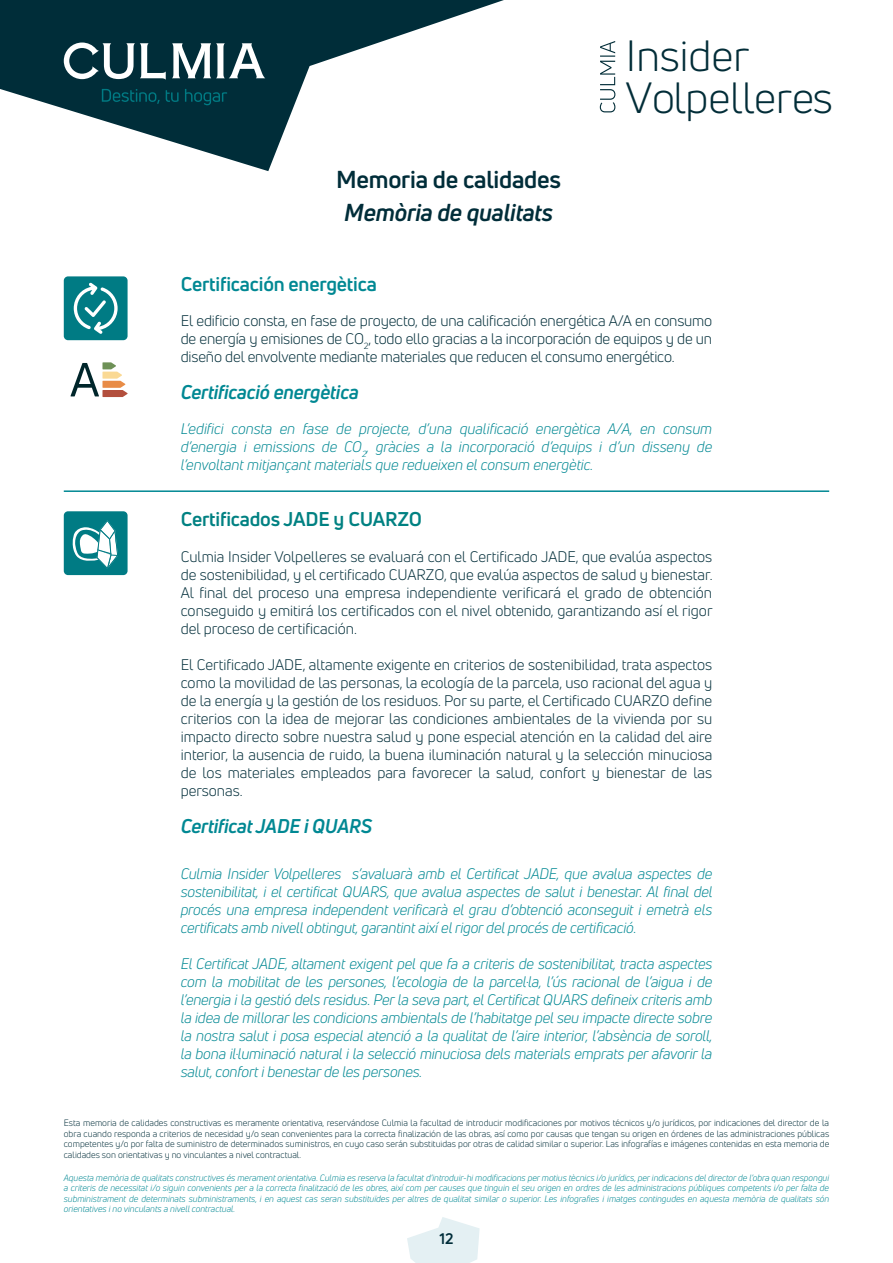
<style>
.page{position:relative;width:893px;height:1263px;background:#fff}
.page>*{position:absolute;margin:0;border:0;box-sizing:border-box;transform-origin:0 0}
.t1{font:42.75px/41.8px "Uni Neue";color:#022d38}
.t2{font:700 24px "Uni Neue";letter-spacing:-.01em;color:#002d39}
.t3{font:italic 700 24px "Uni Neue";letter-spacing:-.01em;color:#002d39}
.t4{font:italic 700 19.5px "Uni Neue";letter-spacing:-.01em;color:#008893}
.t5{font:700 19.5px "Uni Neue";letter-spacing:-.01em;color:#008893}
.t6{font:700 19.5px "Uni Neue";letter-spacing:-.01em;color:#008182}
.t7{font:15px/18px "Uni Neue";color:#002d39;text-align:justify}
.t8{font:italic 15px/18px "Uni Neue";letter-spacing:-.01em;color:#008893;text-align:justify}
.t9{font:700 15px "Uni Neue";color:#002d39}
.t10{font:italic 9px/10.5px "Uni Neue";color:#008893;text-align:justify}
.t11{font:9px/10.5px "Uni Neue";color:#002d39;text-align:justify}
</style>
<div class="page">
<svg style="left:0;top:0;width:504px;height:171px"></svg>
<svg style="left:407px;top:1217px;width:73px;height:46px"></svg>
<svg style="left:172px;top:43px;width:93px;height:35px"></svg>
<svg style="left:64px;top:43px;width:102px;height:37px"></svg>
<svg style="left:102px;top:89px;width:125px;height:16px;background:#003e49"></svg>
<svg style="left:600px;top:41px;width:15px;height:71px"></svg>
<div style="left:64px;top:276px;width:64px;height:64px;background:#007b84;border-radius:4px"></div>
<svg style="left:74px;top:283px;width:44px;height:51px"></svg>
<svg style="left:70px;top:362px;width:58px;height:35px"></svg>
<div style="left:64px;top:511px;width:64px;height:64px;background:#007b84;border-radius:4px"></div>
<svg style="left:72px;top:520px;width:46px;height:49px"></svg>
<hr style="left:64px;top:490px;width:765px;height:2px;background:#008893">
<h2 class="t2" style="left:336px;top:164px;width:226px">Memoria de calidades</h2>
<h2 class="t3" style="left:344px;top:198px;width:210px">Memòria de qualitats</h2>
<h1 class="t1" style="left:626px;top:35px;width:208px">Insider<br>Volpelleres</h1>
<h3 class="t5" style="left:181px;top:272px;width:198px">Certificación energètica</h3>
<p class="t7" style="left:181px;top:312px;width:533px">El edificio consta, en fase de proyecto, de una calificación energética A/A en consumo de energía y emisiones de CO<sub>2</sub>, todo ello gracias a la incorporación de equipos y de un diseño del envolvente mediante materiales que reducen el consumo energético.</p>
<h3 class="t4" style="left:181px;top:379px;width:180px">Certificació energètica</h3>
<p class="t8" style="left:181px;top:419px;width:533px">L’edifici consta en fase de projecte, d’una qualificació energètica A/A, en consum d’energia i emissions de CO<sub>2</sub>, gràcies a la incorporació d’equips i d’un disseny de l’envoltant mitjançant materials que redueixen el consum energètic.</p>
<h3 class="t6" style="left:181px;top:507px;width:243px">Certificados JADE y CUARZO</h3>
<p class="t7" style="left:181px;top:547px;width:533px">Culmia Insider Volpelleres se evaluará con el Certificado JADE, que evalúa aspectos de sostenibilidad, y el certificado CUARZO, que evalúa aspectos de salud y bienestar.<br>Al final del proceso una empresa independiente verificará el grado de obtención conseguido y emitirá los certificados con el nivel obtenido, garantizando así el rigor del proceso de certificación.</p>
<p class="t7" style="left:181px;top:655px;width:533px">El Certificado JADE, altamente exigente en criterios de sostenibilidad, trata aspectos como la movilidad de las personas, la ecología de la parcela, uso racional del agua y de la energía y la gestión de los residuos. Por su parte, el Certificado CUARZO define criterios con la idea de mejorar las condiciones ambientales de la vivienda por su impacto directo sobre nuestra salud y pone especial atención en la calidad del aire interior, la ausencia de ruido, la buena iluminación natural y la selección minuciosa de los materiales empleados para favorecer la salud, confort y bienestar de las personas.</p>
<h3 class="t4" style="left:181px;top:814px;width:193px">Certificat JADE i QUARS</h3>
<p class="t8" style="left:181px;top:865px;width:533px">Culmia Insider Volpelleres s’avaluarà amb el Certificat JADE, que avalua aspectes de sostenibilitat, i el certificat QUARS, que avalua aspectes de salut i benestar. Al final del procés una empresa independent verificarà el grau d’obtenció aconseguit i emetrà els certificats amb nivell obtingut, garantint així el rigor del procés de certificació.</p>
<p class="t8" style="left:181px;top:954px;width:533px">El Certificat JADE, altament exigent pel que fa a criteris de sostenibilitat, tracta aspectes com la mobilitat de les persones, l’ecologia de la parcel·la, l’ús racional de l’aigua i de l’energia i la gestió dels residus. Per la seva part, el Certificat QUARS defineix criteris amb la idea de millorar les condicions ambientals de l’habitatge pel seu impacte directe sobre la nostra salut i posa especial atenció a la qualitat de l’aire interior, l’absència de soroll, la bona il·luminació natural i la selecció minuciosa dels materials emprats per afavorir la salut, confort i benestar de les persones.</p>
<p class="t11" style="left:64px;top:1117px;width:767px">Esta memoria de calidades constructivas es meramente orientativa, reservándose Culmia la facultad de introducir modificaciones por motivos técnicos y/o jurídicos, por indicaciones del director de la obra cuando responda a criterios de necesidad y/o sean convenientes para la correcta finalización de las obras, así como por causas que tengan su origen en órdenes de las administraciones públicas competentes y/o por falta de suministro de determinados suministros, en cuyo caso serán substituidas por otras de calidad similar o superior. Las infografías e imágenes contenidas en esta memoria de calidades son orientativas y no vinculantes a nivel contractual.</p>
<p class="t10" style="left:64px;top:1172px;width:767px">Aquesta memòria de qualitats constructives és merament orientativa. Culmia es reserva la facultat d’introduir-hi modificacions per motius tècnics i/o jurídics, per indicacions del director de l’obra quan respongui a criteris de necessitat i/o siguin convenients per a la correcta finalització de les obres, així com per causes que tinguin el seu origen en ordres de les administracions públiques competents i/o per falta de subministrament de determinats subministraments, i en aquest cas seran substituïdes per altres de qualitat similar o superior. Les infografies i imatges contingudes en aquesta memòria de qualitats són orientatives i no vinculants a nivell contractual.</p>
<p class="t9" style="left:439px;top:1229px;width:15px">12</p>
</div>
